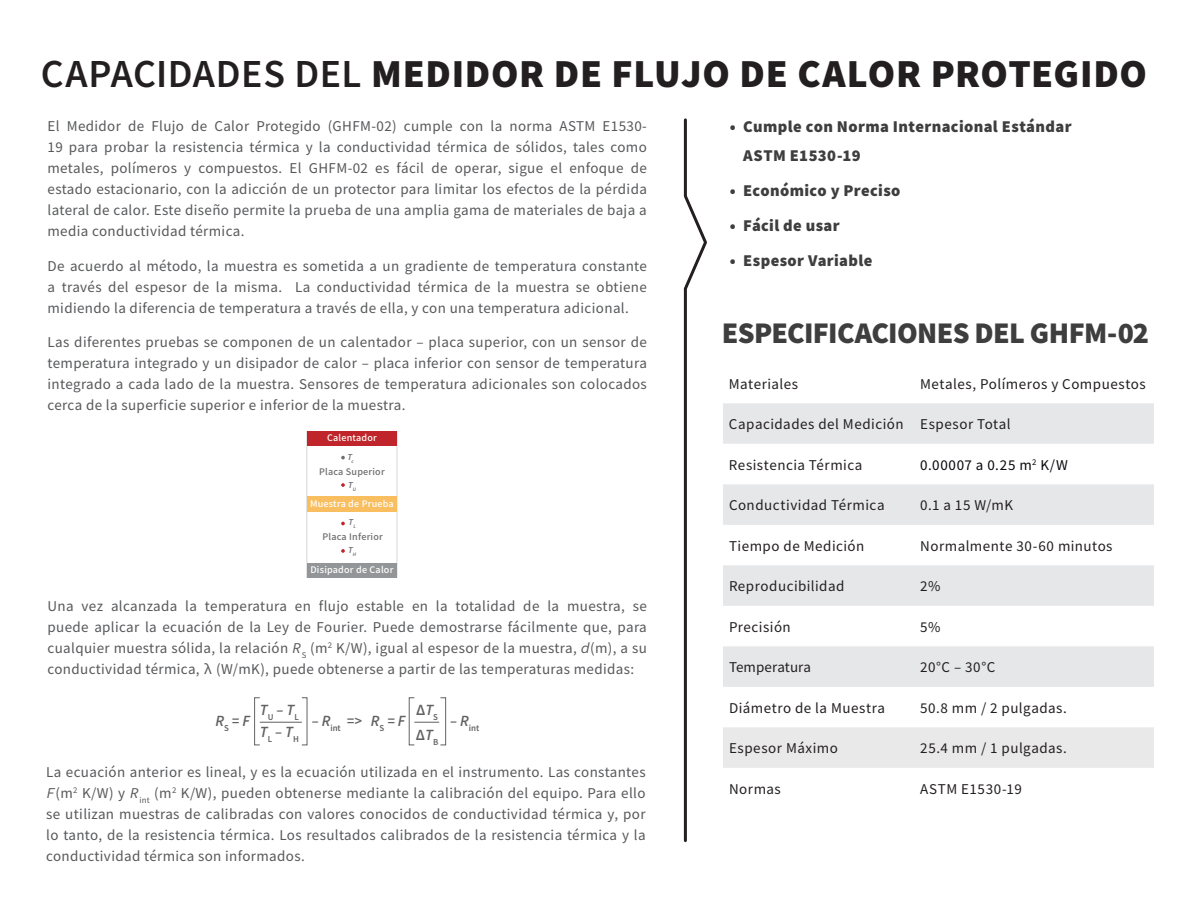
<style>
.page{position:relative;width:1188px;height:918px;background:#fff}
.page>*{position:absolute;margin:0;border:0;box-sizing:border-box;transform-origin:0 0}
.t1{font:900 39.75px "Source Sans Pro";letter-spacing:.015em;color:#231f20}
.t2{font:900 30px "Source Sans Pro";letter-spacing:-.02em;color:#3e3e3f}
.t3{font:900 16.5px/28.5px "Source Sans Pro";letter-spacing:.025em;color:#3e3e3f}
.t4{font:italic 600 15.6px/22.5px "Source Sans Pro";color:#606160}
.t5{font:600 15.6px/25.7px "Source Sans Pro";color:#606160}
.t6{font:15px/21px "Source Sans Pro";letter-spacing:.025em;color:#57585a;text-align:justify}
.t7{font:15px "Source Sans Pro";letter-spacing:.035em;color:#231f20}
.t8{font:15px "Source Sans Pro";letter-spacing:.05em;color:#08080d}
.t9{font:15px "Source Sans Pro";letter-spacing:.005em;color:#231f20}
.t10{font:600 9.15px "Source Sans Pro";color:#606160}
.t11{font:500 9px "Source Han Sans CN";letter-spacing:.025em;color:#fff}
.t12{font:500 9px "Source Han Sans CN";letter-spacing:.025em;color:#6c6d70}
.t13{font:italic 600 9px "Source Sans Pro";color:#6c6d70}
.s1{font-weight:600}
.s2{font-family:"Source Code Variable";font-style:italic}
.s3{font-family:"Source Code Variable"}
.s4{font-style:italic}
</style>
<div class="page">
<svg style="left:683px;top:118px;width:24px;height:724px"></svg>
<div style="left:723px;top:403px;width:431px;height:41px;background:#e6e7e9"></div>
<div style="left:723px;top:484px;width:431px;height:41px;background:#e6e7e9"></div>
<div style="left:723px;top:565px;width:431px;height:41px;background:#e6e7e9"></div>
<div style="left:723px;top:646px;width:431px;height:41px;background:#e6e7e9"></div>
<div style="left:723px;top:727px;width:431px;height:41px;background:#e9e9e9"></div>
<hr style="left:260px;top:722px;width:42px;height:1px;background:#606160">
<svg style="left:415px;top:722px;width:24px;height:1px"></svg>
<div style="left:254px;top:697px;width:6px;height:48px;border:1px solid #606160"></div>
<div style="left:409px;top:697px;width:6px;height:48px;border:1px solid #606160"></div>
<div style="left:440px;top:697px;width:6px;height:48px;border:1px solid #606160"></div>
<div style="left:307px;top:431px;width:90px;height:147px;border:1px solid #a8a9ad"></div>
<div style="left:307px;top:432px;width:90px;height:14px;background:#bf252a"></div>
<div style="left:307px;top:496px;width:90px;height:16px;background:#f9be5f"></div>
<div style="left:307px;top:563px;width:90px;height:14px;background:#939698"></div>
<svg style="left:341px;top:456px;width:4px;height:3px"></svg>
<svg style="left:341px;top:483px;width:4px;height:4px"></svg>
<svg style="left:341px;top:522px;width:4px;height:3px"></svg>
<svg style="left:341px;top:549px;width:4px;height:4px"></svg>
<h1 class="t1" style="left:41px;top:46px;width:1108px"><span class="s1">CAPACIDADES DEL</span> MEDIDOR DE FLUJO DE CALOR PROTEGIDO</h1>
<p class="t6" style="left:48px;top:116px;width:601px">El Medidor de Flujo de Calor Protegido (GHFM-02) cumple con la norma ASTM E1530- 19 para probar la resistencia térmica y la conductividad térmica de sólidos, tales como metales, polímeros y compuestos. El GHFM-02 es fácil de operar, sigue el enfoque de estado estacionario, con la adicción de un protector para limitar los efectos de la pérdida lateral de calor. Este diseño permite la prueba de una amplia gama de materiales de baja a media conductividad térmica.</p>
<p class="t6" style="left:48px;top:255px;width:601px">De acuerdo al método, la muestra es sometida a un gradiente de temperatura constante a través del espesor de la misma. La conductividad térmica de la muestra se obtiene midiendo la diferencia de temperatura a través de ella, y con una temperatura adicional.</p>
<p class="t6" style="left:48px;top:332px;width:601px">Las diferentes pruebas se componen de un calentador – placa superior, con un sensor de temperatura integrado y un disipador de calor – placa inferior con sensor de temperatura integrado a cada lado de la muestra. Sensores de temperatura adicionales son colocados cerca de la superficie superior e inferior de la muestra.</p>
<p class="t11" style="left:327px;top:433px;width:51px">Calentador</p>
<p class="t13" style="left:347px;top:451px;width:8px">T<sub>c</sub></p>
<p class="t13" style="left:348px;top:480px;width:10px">T<sub>U</sub></p>
<p class="t13" style="left:348px;top:517px;width:9px">T<sub>L</sub></p>
<p class="t13" style="left:348px;top:544px;width:10px">T<sub>H</sub></p>
<p class="t12" style="left:319px;top:467px;width:67px">Placa Superior</p>
<p class="t11" style="left:310px;top:498px;width:85px">Muestra de Prueba</p>
<p class="t12" style="left:323px;top:532px;width:62px">Placa Inferior</p>
<p class="t11" style="left:310px;top:564px;width:84px">Disipador de Calor</p>
<p class="t6" style="left:48px;top:596px;width:601px">Una vez alcanzada la temperatura en flujo estable en la totalidad de la muestra, se puede aplicar la ecuación de la Ley de Fourier. Puede demostrarse fácilmente que, para cualquier muestra sólida, la relación <span class="s2">R</span><sub>S</sub> (m<sup>2</sup> K/W), igual al espesor de la muestra, <span class="s2">d</span>(m), a su conductividad térmica, <span class="s3">λ</span> (W/mK), puede obtenerse a partir de las temperaturas medidas:</p>
<p class="t4" style="left:260px;top:698px;width:41px">T<sub>U</sub> – T<sub>L<br></sub>T<sub>L</sub> – T<sub>H</sub></p>
<p class="t5" style="left:416px;top:697px;width:24px">∆<span class="s4">T</span><sub>S </sub>∆<span class="s4">T</span><sub>B</sub></p>
<p class="t4" style="left:215px;top:709px;width:36px">R<sub>S</sub> = F</p>
<p class="t4" style="left:312px;top:709px;width:95px">– R<sub>int</sub> =&gt; R<sub>S</sub> = F</p>
<p class="t10" style="left:450px;top:722px;width:31px"><sup>–</sup> <sup>R</sup>int</p>
<p class="t6" style="left:46px;top:762px;width:601px">La ecuación anterior es lineal, y es la ecuación utilizada en el instrumento. Las constantes <span class="s2">F</span>(m<sup>2</sup> K/W) y <span class="s2">R</span><sub>int</sub> (m<sup>2</sup> K/W), pueden obtenerse mediante la calibración del equipo. Para ello se utilizan muestras de calibradas con valores conocidos de conductividad térmica y, por lo tanto, de la resistencia térmica. Los resultados calibrados de la resistencia térmica y la conductividad térmica son informados.</p>
<p class="t3" style="left:743px;top:112px;width:330px;text-indent:-13px">• Cumple con Norma Internacional Estándar<br>ASTM E1530-19</p>
<p class="t3" style="left:730px;top:176px;width:172px">• Económico y Preciso</p>
<p class="t3" style="left:730px;top:211px;width:112px">• Fácil de usar</p>
<p class="t3" style="left:730px;top:246px;width:144px">• Espesor Variable</p>
<h2 class="t2" style="left:722px;top:312px;width:429px">ESPECIFICACIONES DEL GHFM-02</h2>
<p class="t7" style="left:729px;top:374px;width:71px">Materiales</p>
<p class="t7" style="left:920px;top:374px;width:227px">Metales, Polímeros y Compuestos</p>
<p class="t7" style="left:729px;top:415px;width:283px">Capacidades del Medición Espesor Total</p>
<p class="t7" style="left:729px;top:455px;width:135px">Resistencia Térmica</p>
<p class="t8" style="left:920px;top:455px;width:149px">0.00007 a 0.25 m<sup>2</sup> K/W</p>
<p class="t7" style="left:729px;top:496px;width:157px">Conductividad Térmica</p>
<p class="t7" style="left:920px;top:496px;width:94px">0.1 a 15 W/mK</p>
<p class="t7" style="left:729px;top:536px;width:137px">Tiempo de Medición</p>
<p class="t7" style="left:920px;top:536px;width:194px">Normalmente 30-60 minutos</p>
<p class="t7" style="left:729px;top:577px;width:117px">Reproducibilidad</p>
<p class="t7" style="left:920px;top:577px;width:22px">2%</p>
<p class="t7" style="left:729px;top:617px;width:63px">Precisión</p>
<p class="t7" style="left:920px;top:617px;width:22px">5%</p>
<p class="t9" style="left:729px;top:658px;width:84px">Temperatura</p>
<p class="t7" style="left:920px;top:658px;width:77px">20°C – 30°C</p>
<p class="t7" style="left:729px;top:698px;width:158px">Diámetro de la Muestra</p>
<p class="t7" style="left:920px;top:698px;width:148px">50.8 mm / 2 pulgadas.</p>
<p class="t7" style="left:729px;top:739px;width:110px">Espesor Máximo</p>
<p class="t7" style="left:920px;top:739px;width:148px">25.4 mm / 1 pulgadas.</p>
<p class="t7" style="left:729px;top:779px;width:53px">Normas</p>
<p class="t7" style="left:920px;top:779px;width:103px">ASTM E1530-19</p>
</div>
